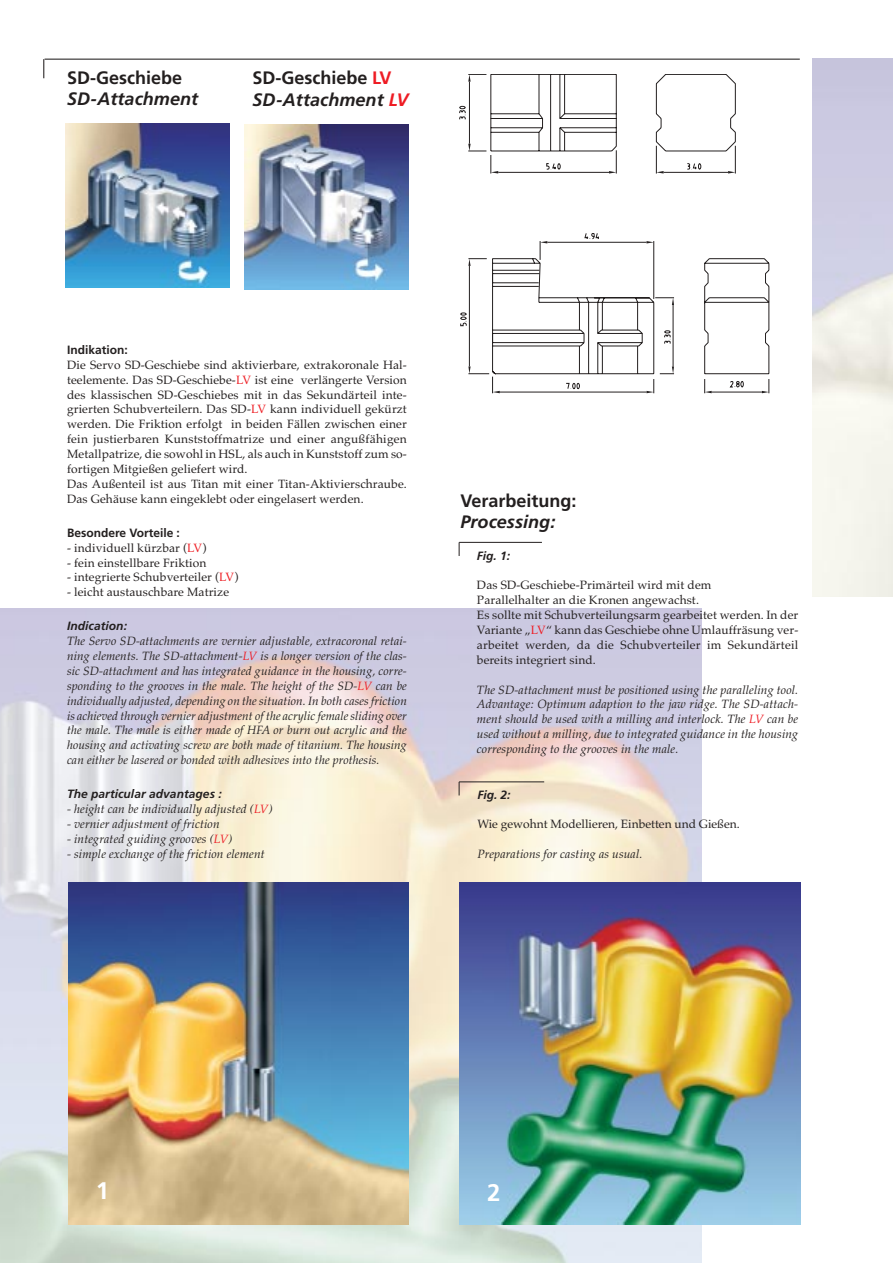
<style>
.page{position:relative;width:893px;height:1263px;background:#fff}
.page>*{position:absolute;margin:0;border:0;box-sizing:border-box;transform-origin:0 0}
.t1{font:700 24px "Frutiger";color:#fff}
.t2{font:italic 700 18px/21.6px "Frutiger";letter-spacing:.005em;color:#231f1f}
.t3{font:700 18px "Frutiger";color:#231f1f}
.t4{font:12px/14.9px "Palatino Italic Os F";letter-spacing:.01em;color:#231f1f;text-align:justify}
.t5{font:12px/14.9px "Palatino";letter-spacing:.01em;color:#231f1f}
.t6{font:italic 700 12px "Frutiger";letter-spacing:.005em;color:#231f1f}
.t7{font:700 12px "Frutiger";color:#231f1f}
.s1{font-style:normal}
.s2{font-style:normal;color:#ee1c24}
.s3{color:#ee1c24}
.s4{color:#ee1e24}
</style>
<div class="page">
<img style="left:0;top:609px;width:701px;height:654px">
<img style="left:68px;top:882px;width:340px;height:343px">
<img style="left:459px;top:882px;width:341px;height:342px">
<img style="left:66px;top:123px;width:163px;height:165px">
<img style="left:245px;top:125px;width:163px;height:164px">
<hr style="left:459px;top:542px;width:83px;height:1px;background:#231f1f">
<svg style="left:459px;top:542px;width:1px;height:14px"></svg>
<hr style="left:459px;top:782px;width:85px;height:1px;background:#231f1f">
<svg style="left:459px;top:782px;width:1px;height:13px"></svg>
<svg style="left:43px;top:59px;width:1px;height:19px"></svg>
<hr style="left:45px;top:59px;width:754px;height:1px;background:#231f1f">
<svg style="left:459px;top:74px;width:276px;height:100px"></svg>
<svg style="left:460px;top:233px;width:309px;height:160px"></svg>
<h2 class="t3" style="left:67px;top:70px;width:116px">SD-Geschiebe</h2>
<h2 class="t2" style="left:67px;top:90px;width:133px">SD-Attachment</h2>
<h2 class="t2" style="left:252px;top:69px;width:157px"><span class="s1">SD-Geschiebe</span> <span class="s2">LV<br></span>SD-Attachment <span class="s3">LV</span></h2>
<p class="t7" style="left:67px;top:345px;width:62px">Indikation:</p>
<p class="t5" style="left:67px;top:359px;width:341px">Die Servo SD-Geschiebe sind aktivierbare, extrakoronale Hal&shy;teelemente. Das SD-Geschiebe-<span class="s4">LV</span> ist eine verlängerte Version des klassischen SD-Geschiebes mit in das Sekundärteil inte&shy;grierten Schubverteilern. Das SD-<span class="s4">LV</span> kann individuell gekürzt werden. Die Friktion erfolgt in beiden Fällen zwischen einer fein justierbaren Kunststoffmatrize und einer angußfähigen Metallpatrize, die sowohl in HSL, als auch in Kunststoff zum so&shy;fortigen Mitgießen geliefert wird.<br>Das Außenteil ist aus Titan mit einer Titan-Aktivierschraube.<br>Das Gehäuse kann eingeklebt oder eingelasert werden.</p>
<p class="t7" style="left:67px;top:528px;width:114px">Besondere Vorteile :</p>
<p class="t5" style="left:67px;top:542px;width:141px">- individuell kürzbar (<span class="s4">LV</span>)</p>
<p class="t5" style="left:67px;top:556px;width:141px">- fein einstellbare Friktion</p>
<p class="t5" style="left:67px;top:571px;width:173px">- integrierte Schubverteiler (<span class="s4">LV</span>)</p>
<p class="t5" style="left:67px;top:586px;width:163px">- leicht austauschbare Matrize</p>
<p class="t6" style="left:67px;top:621px;width:61px">Indication:</p>
<p class="t4" style="left:67px;top:635px;width:341px">The Servo SD-attachments are vernier adjustable, extracoronal retai&shy;ning elements. The SD-attachment-<span class="s3">LV</span> is a longer version of the clas&shy;sic SD-attachment and has integrated guidance in the housing, corre&shy;sponding to the grooves in the male. The height of the SD-<span class="s3">LV</span> can be individually adjusted, depending on the situation. In both cases friction is achieved through vernier adjustment of the acrylic female sliding over the male. The male is either made of HFA or burn out acrylic and the housing and activating screw are both made of titanium. The housing can either be lasered or bonded with adhesives into the prothesis.</p>
<p class="t6" style="left:67px;top:789px;width:156px">The particular advantages :</p>
<p class="t4" style="left:67px;top:803px;width:207px">- height can be individually adjusted (<span class="s3">LV</span>)</p>
<p class="t4" style="left:67px;top:818px;width:154px">- vernier adjustment of friction</p>
<p class="t4" style="left:67px;top:833px;width:167px">- integrated guiding grooves (<span class="s3">LV</span>)</p>
<p class="t4" style="left:67px;top:848px;width:199px">- simple exchange of the friction element</p>
<h2 class="t3" style="left:460px;top:493px;width:118px">Verarbeitung:</h2>
<h2 class="t2" style="left:460px;top:512px;width:96px">Processing:</h2>
<p class="t6" style="left:477px;top:551px;width:35px">Fig. 1:</p>
<p class="t5" style="left:477px;top:579px;width:323px">Das SD-Geschiebe-Primärteil wird mit dem<br>Parallelhalter an die Kronen angewachst.<br>Es sollte mit Schubverteilungsarm gearbeitet werden. In der Variante „<span class="s3">LV</span>“ kann das Geschiebe ohne Umlauffräsung ver&shy;arbeitet werden, da die Schubverteiler im Sekundärteil bereits integriert sind.</p>
<p class="t4" style="left:477px;top:683px;width:323px">The SD-attachment must be positioned using the paralleling tool.<br>Advantage: Optimum adaption to the jaw ridge. The SD-attach&shy;ment should be used with a milling and interlock. The <span class="s3">LV</span> can be used without a milling, due to integrated guidance in the housing corresponding to the grooves in the male.</p>
<p class="t6" style="left:477px;top:790px;width:35px">Fig. 2:</p>
<p class="t5" style="left:477px;top:818px;width:264px">Wie gewohnt Modellieren, Einbetten und Gießen.</p>
<p class="t4" style="left:477px;top:848px;width:166px">Preparations for casting as usual.</p>
<h1 class="t1" style="left:96px;top:1181px;width:15px">1</h1>
<h1 class="t1" style="left:487px;top:1183px;width:15px">2</h1>
</div>
